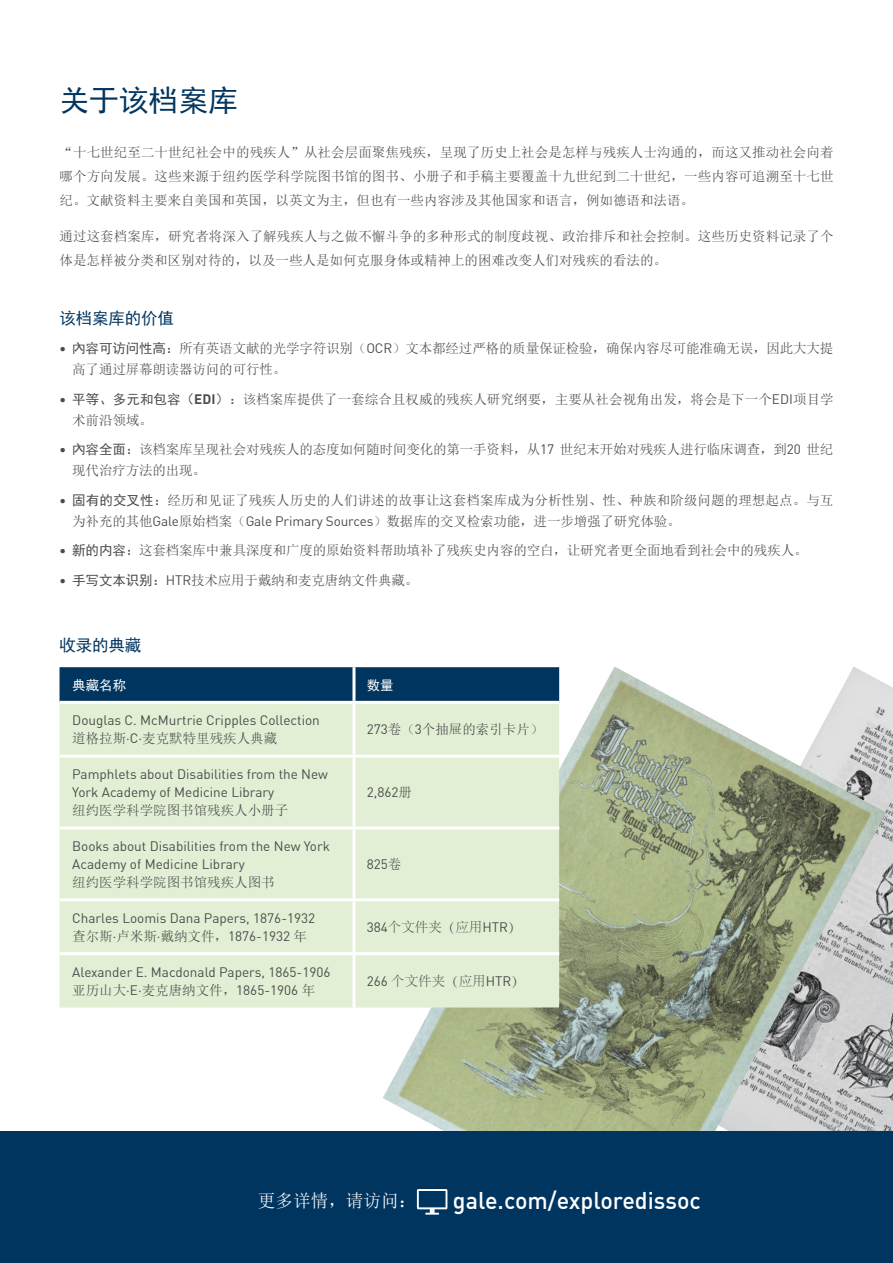
<style>
.page{position:relative;width:893px;height:1263px;background:#fff}
.page>*{position:absolute;margin:0;border:0;box-sizing:border-box;transform-origin:0 0}
.t1{font:30px "Sim Hei";letter-spacing:-.01em;color:#003560}
.t2{font:500 23.7px "DIN Offc";color:#fff}
.t3{font:18px "Sim Sun";color:#fff}
.t4{font:16.5px "Sim Hei";letter-spacing:-.01em;color:#003560}
.t5{font:13.5px/21px "Sim Sun";color:#4b4c4d}
.t6{font:13.5px/18px "DIN Offc";color:#4b4c4d}
.t7{font:300 13.5px "Adobe Song Std";color:#4b4c4d}
.t8{font:13.5px "Sim Hei";color:#fff}
.s1{font-family:"DIN Offc";font-weight:700}
.s2{font-family:"Sim Hei"}
.s3{font-family:"DIN Offc"}
.s4{font-family:"Sim Sun"}
.s5{font-family:"DIN Offc";font-weight:400}
</style>
<div class="page">
<img style="left:886px;top:684px;width:7px;height:447px">
<img style="left:383px;top:666px;width:503px;height:465px">
<div style="left:0;top:1131px;width:893px;height:132px;background:#003560"></div>
<div style="left:60px;top:667px;width:499px;height:34px;background:#003560"></div>
<div style="left:60px;top:704px;width:499px;height:303px;background:#e2efd4"></div>
<hr style="left:352px;top:667px;width:3px;height:34px;background:#fff">
<hr style="left:354px;top:701px;width:205px;height:3px;background:#fff">
<hr style="left:352px;top:704px;width:3px;height:51px;background:#fff">
<hr style="left:60px;top:755px;width:294px;height:3px;background:#fff">
<hr style="left:354px;top:755px;width:205px;height:3px;background:#fff">
<hr style="left:352px;top:758px;width:3px;height:68px;background:#fff">
<hr style="left:60px;top:826px;width:294px;height:3px;background:#fff">
<hr style="left:354px;top:826px;width:205px;height:3px;background:#fff">
<hr style="left:352px;top:829px;width:3px;height:69px;background:#fff">
<hr style="left:60px;top:898px;width:294px;height:3px;background:#fff">
<hr style="left:354px;top:898px;width:205px;height:3px;background:#fff">
<hr style="left:352px;top:901px;width:3px;height:51px;background:#fff">
<hr style="left:60px;top:952px;width:294px;height:3px;background:#fff">
<hr style="left:354px;top:952px;width:205px;height:3px;background:#fff">
<hr style="left:352px;top:955px;width:3px;height:52px;background:#fff">
<svg style="left:417px;top:1189px;width:30px;height:25px"></svg>
<h1 class="t1" style="left:60px;top:86px;width:180px">关于该档案库</h1>
<p class="t5" style="left:60px;top:140px;width:776px;line-height:24px;text-align:justify">“十七世纪至二十世纪社会中的残疾人”从社会层面聚焦残疾，呈现了历史上社会是怎样与残疾人士沟通的，而这又推动社会向着哪个方向发展。这些来源于纽约医学科学院图书馆的图书、小册子和手稿主要覆盖十九世纪到二十世纪，一些内容可追溯至十七世纪。文献资料主要来自美国和英国，以英文为主，但也有一些内容涉及其他国家和语言，例如德语和法语。</p>
<p class="t5" style="left:60px;top:225px;width:776px;line-height:24px">通过这套档案库，研究者将深入了解残疾人与之做不懈斗争的多种形式的制度歧视、政治排斥和社会控制。这些历史资料记录了个体是怎样被分类和区别对待的，以及一些人是如何克服身体或精神上的困难改变人们对残疾的看法的。</p>
<p class="t4" style="left:60px;top:309px;width:116px">该档案库的价值</p>
<p class="t5" style="left:72px;top:338px;width:763px;text-indent:-13px"><span class="s1">•</span> <span class="s2">內容可访问性高：</span>所有英语文献的光学字符识别（<span class="s3">OCR</span>）文本都经过严格的质量保证检验，确保內容尽可能准确无误，因此大大提高了通过屏幕朗读器访问的可行性。</p>
<p class="t5" style="left:72px;top:388px;width:763px;text-indent:-13px"><span class="s1">•</span> <span class="s2">平等、多元和包容（</span><span class="s1">EDI</span><span class="s2">）：</span>该档案库提供了一套综合且权威的残疾人研究纲要，主要从社会视角出发，将会是下一个<span class="s3">EDI</span>项目学术前沿领域。</p>
<p class="t5" style="left:72px;top:439px;width:763px;text-indent:-13px"><span class="s1">•</span> <span class="s2">內容全面：</span>该档案库呈现社会对残疾人的态度如何随时间变化的第一手资料，从<span class="s3">17</span> 世纪末开始对残疾人进行临床调查，到<span class="s3">20</span> 世纪现代治疗方法的出现。</p>
<p class="t5" style="left:72px;top:489px;width:763px;text-indent:-13px"><span class="s1">•</span> <span class="s2">固有的交叉性：</span>经历和见证了残疾人历史的人们讲述的故事让这套档案库成为分析性别、性、种族和阶级问题的理想起点。与互为补充的其他<span class="s3">Gale</span>原始档案（<span class="s3">Gale Primary Sources</span>）数据库的交叉检索功能，进一步增强了研究体验。</p>
<p class="t5" style="left:60px;top:540px;width:749px"><span class="s1">•</span> <span class="s2">新的内容：</span>这套档案库中兼具深度和广度的原始资料帮助填补了残疾史内容的空白，让研究者更全面地看到社会中的残疾人。</p>
<p class="t5" style="left:60px;top:569px;width:360px"><span class="s1">•</span> <span class="s2">手写文本识别：</span><span class="s3">HTR</span>技术应用于戴纳和麦克唐纳文件典藏。</p>
<p class="t4" style="left:60px;top:637px;width:83px">收录的典藏</p>
<p class="t8" style="left:72px;top:678px;width:55px">典藏名称</p>
<p class="t8" style="left:367px;top:678px;width:28px">数量</p>
<p class="t6" style="left:72px;top:712px;width:249px">Douglas C. McMurtrie Cripples Collection</p>
<p class="t5" style="left:72px;top:728px;width:206px">道格拉斯<span class="s3">·C·</span>麦克默特里残疾人典藏</p>
<p class="t5" style="left:367px;top:719px;width:178px"><span class="s3">273</span>卷（<span class="s3">3</span>个抽屉的索引卡片）</p>
<p class="t6" style="left:72px;top:765px;width:257px">Pamphlets about Disabilities from the New<br>York Academy of Medicine Library</p>
<p class="t5" style="left:72px;top:800px;width:217px">纽约医学科学院图书馆残疾人小册子</p>
<p class="t6" style="left:72px;top:837px;width:259px">Books about Disabilities from the New York<br>Academy of Medicine Library</p>
<p class="t5" style="left:72px;top:872px;width:204px">纽约医学科学院图书馆残疾人图书</p>
<p class="t6" style="left:72px;top:909px;width:244px">Charles Loomis Dana Papers, 1876-1932</p>
<p class="t5" style="left:72px;top:925px;width:236px">查尔斯<span class="s3">·</span>卢米斯<span class="s3">·</span>戴纳文件，<span class="s3">1876-1932</span> 年</p>
<p class="t6" style="left:72px;top:963px;width:260px">Alexander E. Macdonald Papers, 1865-1906</p>
<p class="t5" style="left:72px;top:979px;width:244px">亚历山大<span class="s3">·E·</span>麦克唐纳文件，<span class="s3">1865-1906</span> 年</p>
<p class="t6" style="left:367px;top:783px;width:47px">2,862<span class="s4">册</span></p>
<p class="t6" style="left:367px;top:855px;width:36px">825<span class="s4">卷</span></p>
<p class="t7" style="left:367px;top:920px;width:156px"><span class="s5">384</span>个文件夹（应用<span class="s5">HTR</span>）</p>
<p class="t7" style="left:367px;top:973px;width:160px"><span class="s5">266</span> 个文件夹（应用<span class="s5">HTR</span>）</p>
<h3 class="t3" style="left:258px;top:1191px;width:160px">更多详情，请访问：</h3>
<h2 class="t2" style="left:453px;top:1185px;width:249px">gale.com/exploredissoc</h2>
</div>
